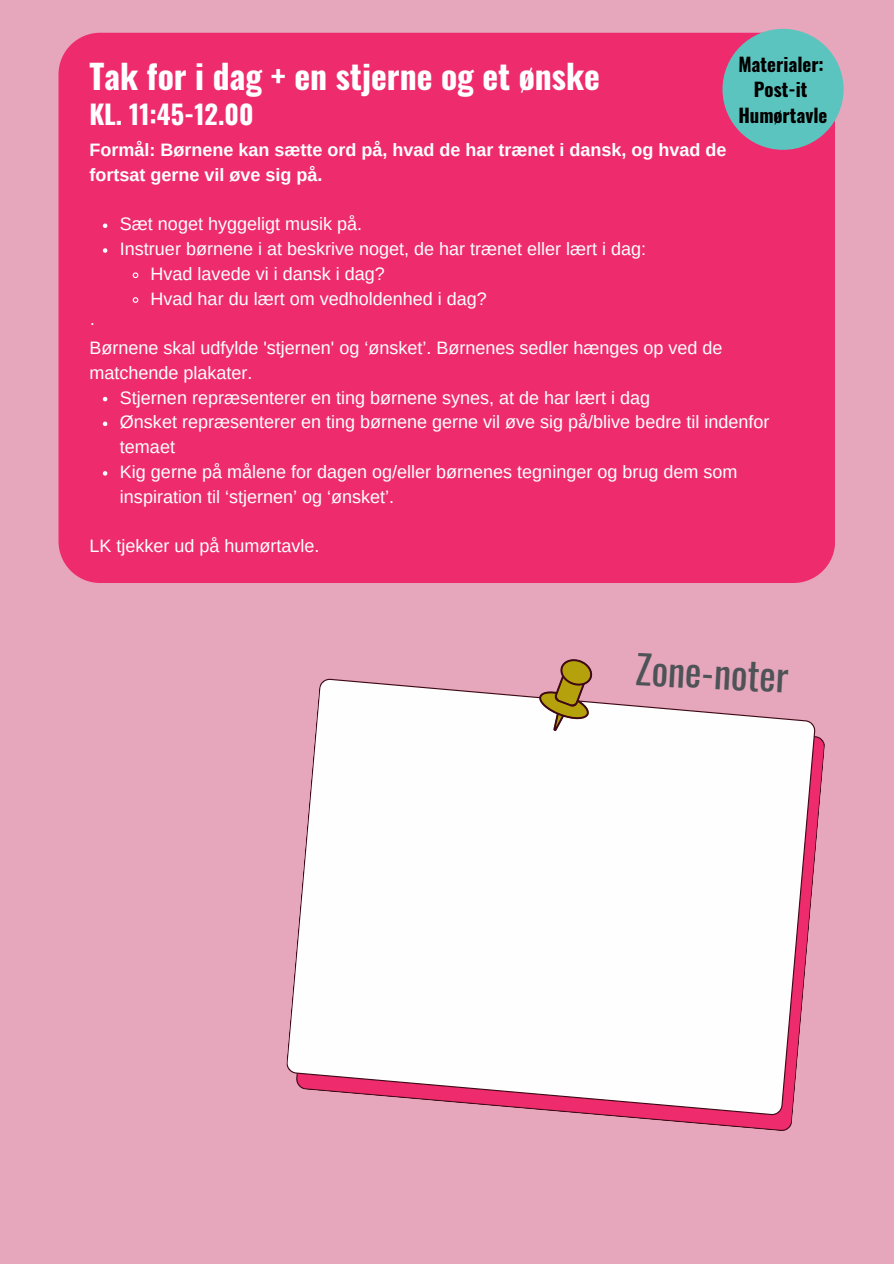
<style>
.page{position:relative;width:894px;height:1264px;background:#fff}
.page>*{position:absolute;margin:0;border:0;box-sizing:border-box;transform-origin:0 0}
.t1{font:38.85px "Oswald";color:#4d5357}
.t2{font:700 33.45px "Oswald";color:#fff}
.t3{font:700 26.4px "Oswald";color:#fff}
.t4{font:700 18.9px/25.8px "Oswald";color:#000;text-align:center}
.t5{font:18px/24.8px "Arimo";color:#fff}
.t6{font:700 18px/24.8px "Arimo";color:#fff}
</style>
<div class="page">
<div style="left:0;top:0;width:893px;height:1263px;background:#e6a6bb"></div>
<div style="left:58px;top:33px;width:776px;height:550px;background:#ee2c6d"></div>
<svg style="left:103px;top:223px;width:4px;height:5px"></svg>
<svg style="left:103px;top:248px;width:4px;height:5px"></svg>
<svg style="left:132px;top:271px;width:7px;height:8px"></svg>
<svg style="left:132px;top:296px;width:7px;height:8px"></svg>
<svg style="left:103px;top:397px;width:4px;height:4px"></svg>
<svg style="left:103px;top:421px;width:4px;height:5px"></svg>
<svg style="left:103px;top:471px;width:4px;height:4px"></svg>
<svg style="left:601px;top:729px;width:224px;height:402px"></svg>
<svg style="left:286px;top:678px;width:529px;height:437px;background:#f8eaee"></svg>
<svg style="left:536px;top:659px;width:58px;height:73px"></svg>
<div style="left:722px;top:29px;width:121px;height:121px;background:#5bc4bf;border-radius:50%"></div>
<p class="t4" style="left:738px;top:50px;width:90px">Materialer:<br>Post-it<br>Humørtavle</p>
<h4 class="t2" style="left:89px;top:50px;width:512px">Tak for i dag + en stjerne og et ønske</h4>
<h2 class="t3" style="left:89px;top:93px;width:166px">KL. 11:45-12.00</h2>
<h3 class="t6" style="left:89px;top:137px;width:638px">Formål: Børnene kan sætte ord på, hvad de har trænet i dansk, og hvad de fortsat gerne vil øve sig på.</h3>
<h4 class="t5" style="left:120px;top:212px;width:243px">Sæt noget hyggeligt musik på.</h4>
<p class="t5" style="left:120px;top:236px;width:527px">Instruer børnene i at beskrive noget, de har trænet eller lært i dag:</p>
<p class="t5" style="left:150px;top:261px;width:236px">Hvad lavede vi i dansk i dag?</p>
<p class="t5" style="left:150px;top:286px;width:338px">Hvad har du lært om vedholdenhed i dag?</p>
<p class="t5" style="left:89px;top:311px;width:7px">·</p>
<p class="t5" style="left:89px;top:335px;width:634px">Børnene skal udfylde 'stjernen' og ‘ønsket’. Børnenes sedler hænges op ved de matchende plakater.</p>
<p class="t5" style="left:120px;top:385px;width:531px">Stjernen repræsenterer en ting børnene synes, at de har lært i dag</p>
<p class="t5" style="left:120px;top:410px;width:650px">Ønsket repræsenterer en ting børnene gerne vil øve sig på/blive bedre til indenfor temaet</p>
<p class="t5" style="left:120px;top:459px;width:619px">Kig gerne på målene for dagen og/eller børnenes tegninger og brug dem som inspiration til ‘stjernen’ og ‘ønsket’.</p>
<p class="t5" style="left:89px;top:533px;width:231px">LK tjekker ud på humørtavle.</p>
<p class="t1" style="left:637px;top:638px;width:154px;rotate:3deg">Zone-noter</p>
</div>
